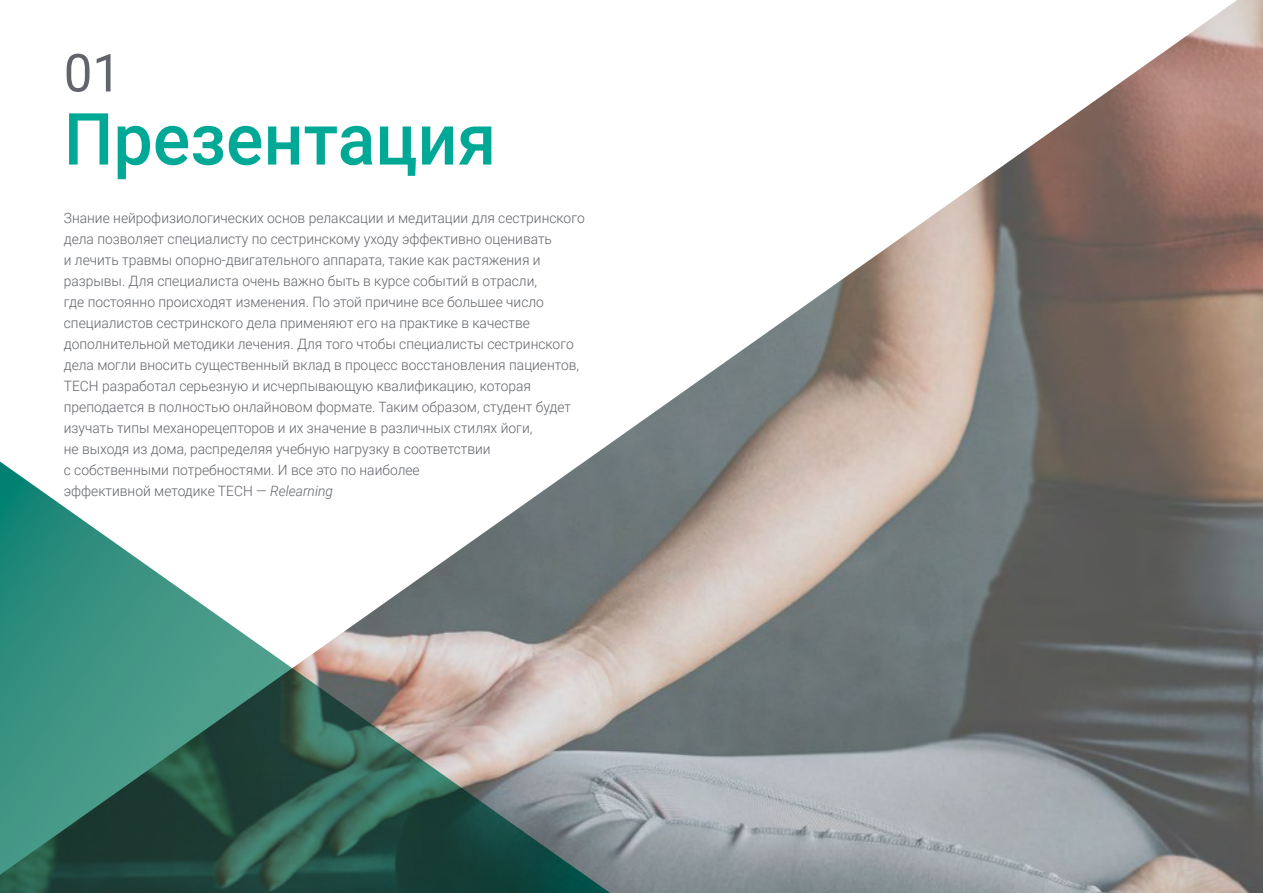
<style>
.page{position:relative;width:1263px;height:893px;background:#fff}
.page>*{position:absolute;margin:0;border:0;box-sizing:border-box;transform-origin:0 0}
.t1{font:500 72px "Roboto";color:#00a996}
.t2{font:52.5px "Roboto";color:#61646a}
.t3{font:300 14.25px/21px "Roboto";color:#61646a}
.s1{font-style:italic}
</style>
<div class="page">
<img style="left:606px;top:0;width:657px;height:893px">
<svg style="left:0;top:446px;width:640px;height:447px"></svg>
<h2 class="t2" style="left:64px;top:36px;width:59px">01</h2>
<h1 class="t1" style="left:64px;top:89px;width:434px">Презентация</h1>
<p class="t3" style="left:64px;top:207px;width:522px">Знание нейрофизиологических основ релаксации и медитации для сестринского дела позволяет специалисту по сестринскому уходу эффективно оценивать<br>и лечить травмы опорно-двигательного аппарата, такие как растяжения и разрывы. Для специалиста очень важно быть в курсе событий в отрасли,<br>где постоянно происходят изменения. По этой причине все большее число специалистов сестринского дела применяют его на практике в качестве дополнительной методики лечения. Для того чтобы специалисты сестринского дела могли вносить существенный вклад в процесс восстановления пациентов, TECH разработал серьезную и исчерпывающую квалификацию, которая преподается в полностью онлайновом формате. Таким образом, студент будет изучать типы механорецепторов и их значение в различных стилях йоги,<br>не выходя из дома, распределяя учебную нагрузку в соответствии<br>с собственными потребностями. И все это по наиболее<br>эффективной методике TECH — <span class="s1">Relearning</span></p>
</div>
